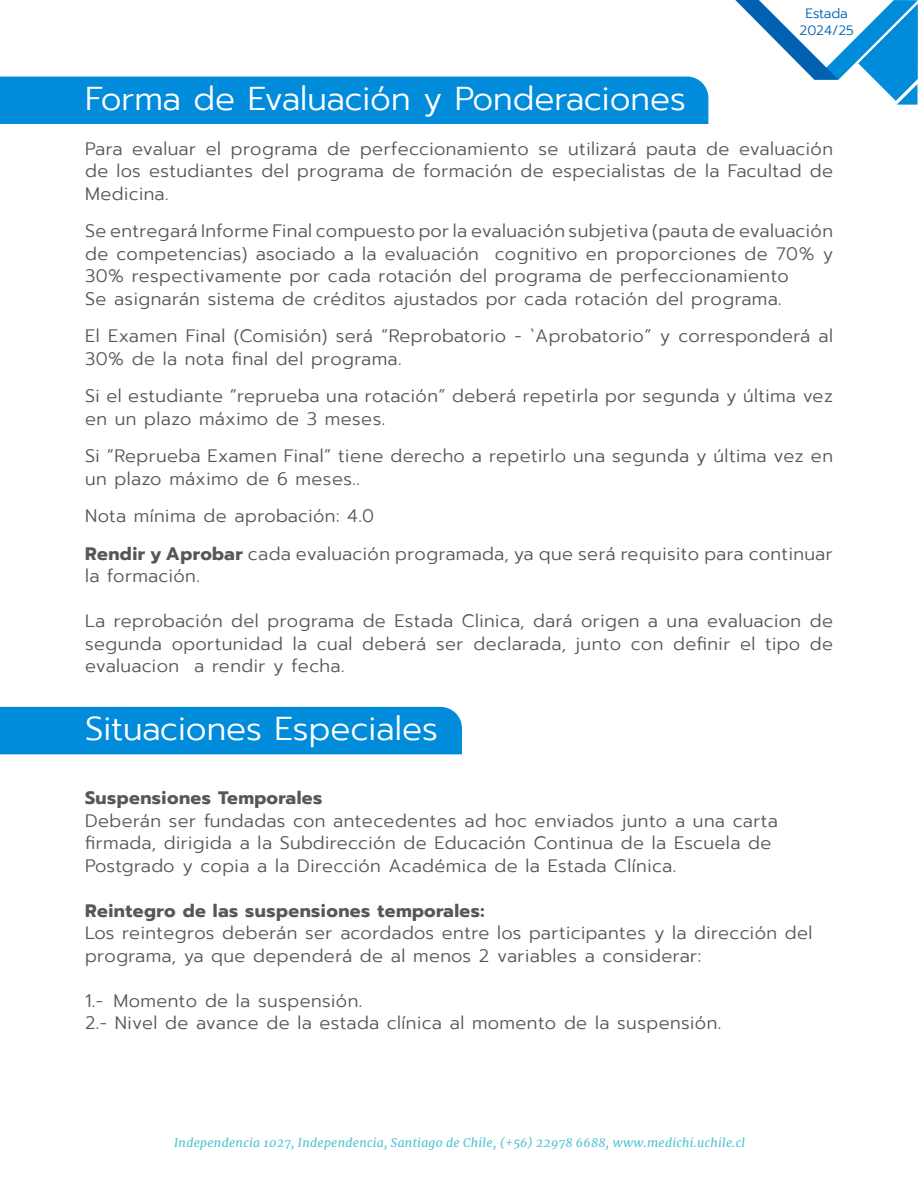
<style>
.page{position:relative;width:918px;height:1188px;background:#fff}
.page>*{position:absolute;margin:0;border:0;box-sizing:border-box;transform-origin:0 0}
.t1{font:300 33px "Prompt";color:#fff}
.t2{font:300 18px/22.5px "Prompt";letter-spacing:.025em;color:#575756}
.t3{font:700 18px "Prompt";letter-spacing:.025em;color:#575756}
.t4{font:300 13.5px/16.2px "Prompt";color:#0061b0;text-align:center}
.t5{font:italic 12px "Merriweather";letter-spacing:.025em;color:#00a9c2}
.s1{font-weight:700}
</style>
<div class="page">
<svg style="left:735px;top:0;width:183px;height:105px"></svg>
<div style="left:0;top:707px;width:462px;height:47px;background:#008cdb"></div>
<div style="left:0;top:77px;width:708px;height:47px;background:#008cdb"></div>
<p class="t4" style="left:800px;top:6px;width:56px">Estada<br>2024/25</p>
<h1 class="t1" style="left:85px;top:75px;width:602px">Forma de Evaluación y Ponderaciones</h1>
<p class="t2" style="left:85px;top:137px;width:749px;text-align:justify">Para evaluar el programa de perfeccionamiento se utilizará pauta de evaluación de los estudiantes del programa de formación de especialistas de la Facultad de Medicina.</p>
<p class="t2" style="left:85px;top:220px;width:750px">Se entregará Informe Final compuesto por la evaluación subjetiva (pauta de evaluación de competencias) asociado a la evaluación cognitivo en proporciones de 70% y 30% respectivamente por cada rotación del programa de perfeccionamiento<br>Se asignarán sistema de créditos ajustados por cada rotación del programa.</p>
<p class="t2" style="left:85px;top:325px;width:749px">El Examen Final (Comisión) será “Reprobatorio - `Aprobatorio” y corresponderá al<br>30% de la nota final del programa.</p>
<p class="t2" style="left:85px;top:385px;width:749px">Si el estudiante “reprueba una rotación” deberá repetirla por segunda y última vez en un plazo máximo de 3 meses.</p>
<p class="t2" style="left:85px;top:445px;width:749px">Si “Reprueba Examen Final” tiene derecho a repetirlo una segunda y última vez en un plazo máximo de 6 meses..</p>
<p class="t2" style="left:85px;top:497px;width:749px;line-height:37.5px">Nota mínima de aprobación: 4.0<br><span class="s1">Rendir y Aprobar</span> cada evaluación programada, ya que será requisito para continuar</p>
<p class="t2" style="left:85px;top:565px;width:116px">la formación.</p>
<p class="t2" style="left:85px;top:610px;width:750px;text-align:justify">La reprobación del programa de Estada Clinica, dará origen a una evaluacion de segunda oportunidad la cual deberá ser declarada, junto con definir el tipo de evaluacion a rendir y fecha.</p>
<h1 class="t1" style="left:85px;top:705px;width:354px">Situaciones Especiales</h1>
<p class="t3" style="left:85px;top:784px;width:239px">Suspensiones Temporales</p>
<p class="t2" style="left:85px;top:809px;width:694px">Deberán ser fundadas con antecedentes ad hoc enviados junto a una carta firmada, dirigida a la Subdirección de Educación Continua de la Escuela de<br>Postgrado y copia a la Dirección Académica de la Estada Clínica.</p>
<p class="t3" style="left:85px;top:897px;width:401px">Reintegro de las suspensiones temporales:</p>
<p class="t2" style="left:85px;top:922px;width:729px">Los reintegros deberán ser acordados entre los participantes y la dirección del programa, ya que dependerá de al menos 2 variables a considerar:</p>
<p class="t2" style="left:85px;top:989px;width:638px">1.- Momento de la suspensión.<br>2.- Nivel de avance de la estada clínica al momento de la suspensión.</p>
<p class="t5" style="left:174px;top:1134px;width:572px">Independencia 1027, Independencia, Santiago de Chile, (+56) 22978 6688, www.medichi.uchile.cl</p>
</div>
